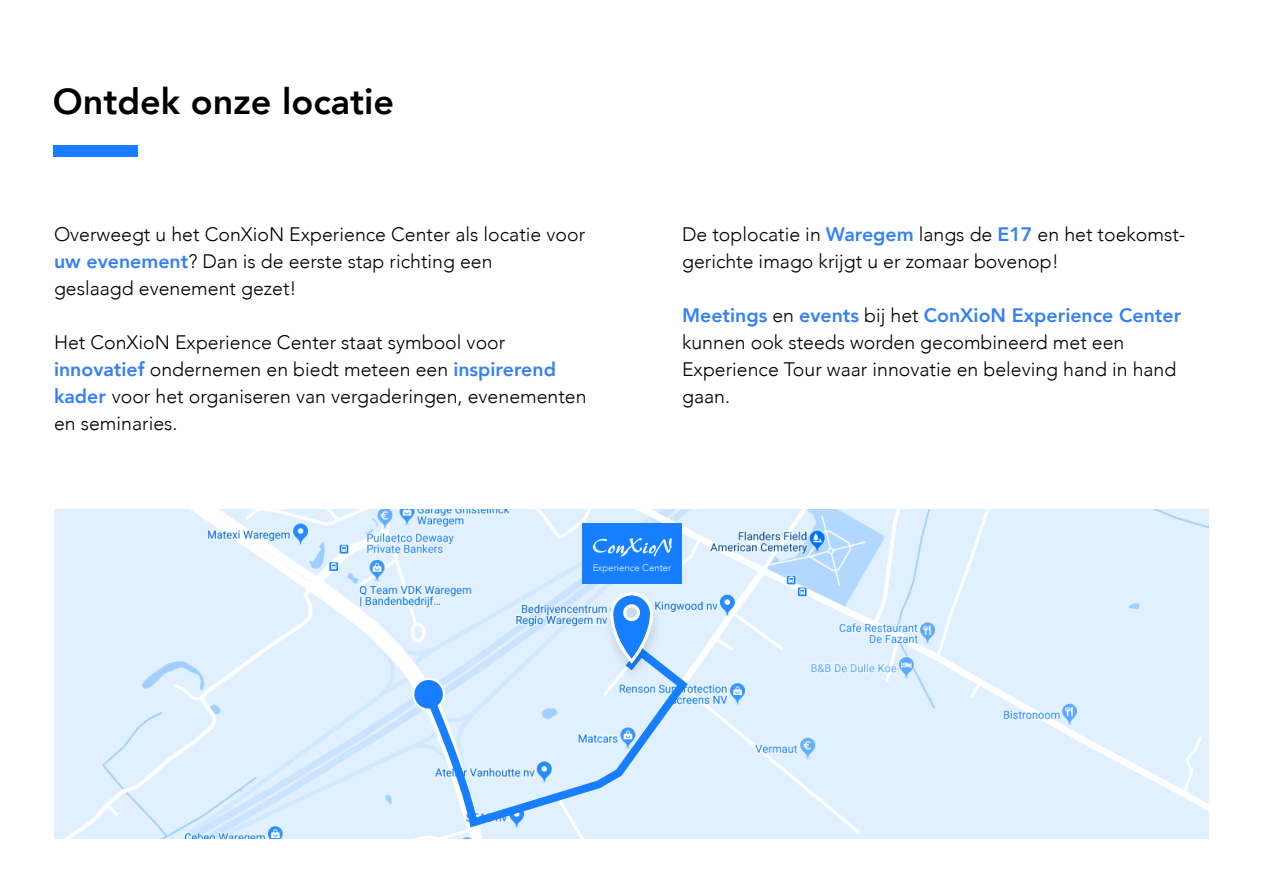
<style>
.page{position:relative;width:1263px;height:893px;background:#fff}
.page>*{position:absolute;margin:0;border:0;box-sizing:border-box;transform-origin:0 0}
.t1{font:800 36px "Avenir";color:#000}
.t2{font:300 19.5px/27px "Avenir";color:#000}
.t3{font:300 9.6px "Avenir";color:#e7f2fe}
.s1{font-weight:800;color:#3680f7}
</style>
<div class="page">
<div style="left:54px;top:145px;width:84px;height:12px;background:#167eff"></div>
<img style="left:54px;top:509px;width:1155px;height:330px">
<svg style="left:412px;top:678px;width:9px;height:33px"></svg>
<svg style="left:421px;top:641px;width:272px;height:191px"></svg>
<img style="left:599px;top:590px;width:67px;height:96px">
<svg style="left:610px;top:592px;width:43px;height:72px"></svg>
<div style="left:582px;top:523px;width:100px;height:61px;background:#167eff"></div>
<svg style="left:593px;top:538px;width:79px;height:19px"></svg>
<p class="t1" style="left:53px;top:74px;width:343px">Ontdek onze locatie</p>
<p class="t2" style="left:54px;top:221px;width:533px">Overweegt u het ConXioN Experience Center als locatie voor <span class="s1">uw evenement</span>? Dan is de eerste stap richting een</p>
<p class="t2" style="left:54px;top:275px;width:244px">geslaagd evenement gezet!</p>
<p class="t2" style="left:54px;top:329px;width:453px">Het ConXioN Experience Center staat symbool voor</p>
<p class="t2" style="left:54px;top:356px;width:503px"><span class="s1">innovatief</span> ondernemen en biedt meteen een <span class="s1">inspirerend</span></p>
<p class="t2" style="left:54px;top:383px;width:534px"><span class="s1">kader</span> voor het organiseren van vergaderingen, evenementen en seminaries.</p>
<p class="t2" style="left:682px;top:221px;width:505px">De toplocatie in <span class="s1">Waregem</span> langs de <span class="s1">E17</span> en het toekomst&shy;gerichte imago krijgt u er zomaar bovenop!</p>
<p class="t2" style="left:682px;top:302px;width:501px"><span class="s1">Meetings</span> en <span class="s1">events</span> bij het <span class="s1">ConXioN Experience Center </span>kunnen ook steeds worden gecombineerd met een</p>
<p class="t2" style="left:682px;top:356px;width:496px">Experience Tour waar innovatie en beleving hand in hand gaan.</p>
<p class="t3" style="left:592px;top:562px;width:81px">Experience Center</p>
</div>
